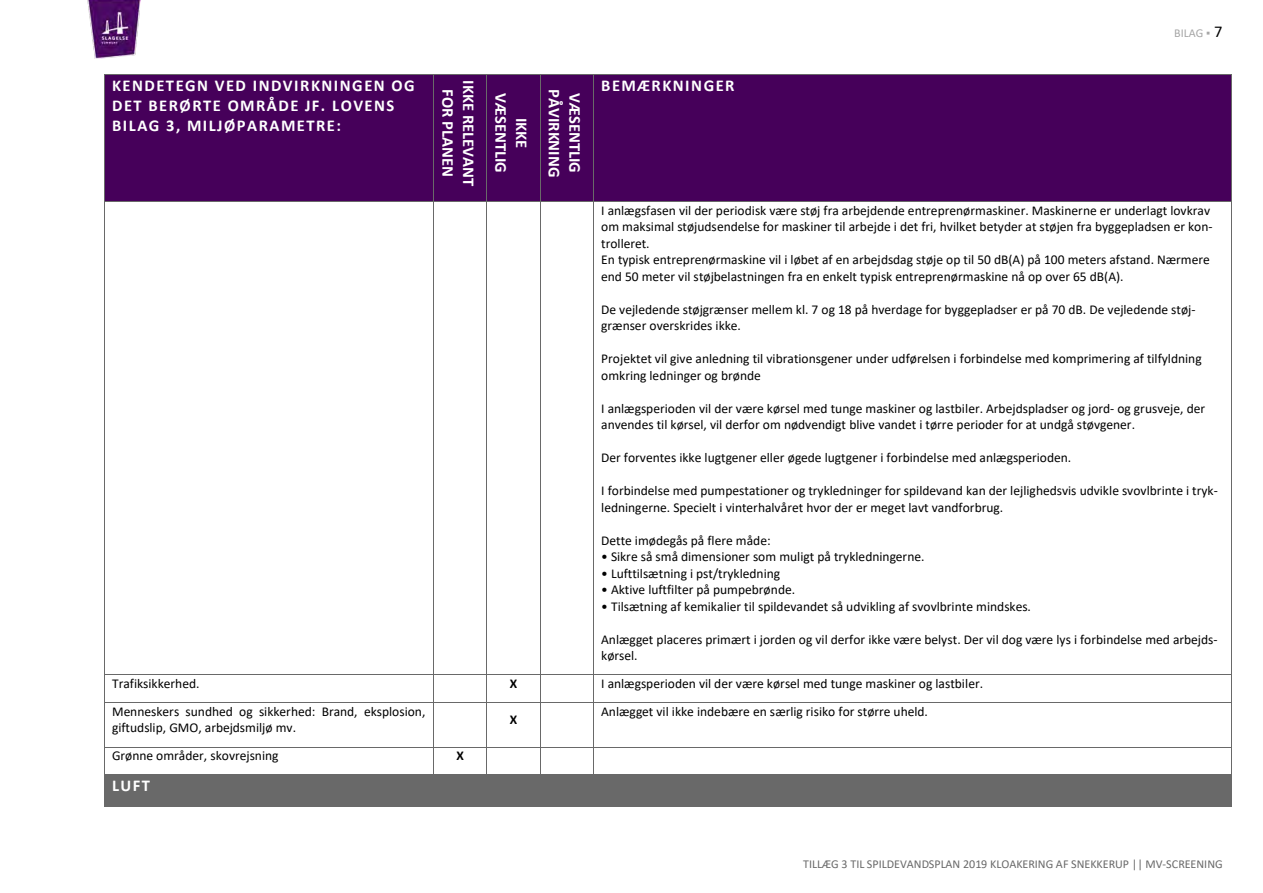
<style>
.page{position:relative;width:1263px;height:893px;background:#fff}
.page>*{position:absolute;margin:0;border:0;box-sizing:border-box;transform-origin:0 0}
.t1{font:700 16.5px/20.1px "Calibri";letter-spacing:.085em;color:#fff}
.t2{font:700 16.5px "Calibri";color:#fff}
.t3{font:700 16.5px "Calibri";letter-spacing:-.005em;color:#fff}
.t4{font:13.5px/16.5px "Calibri";color:#000}
.t5{font:700 13.5px "Calibri";color:#000}
.t6{font:12px "Calibri";color:#696969}
.t7{font:12px "Calibri";color:#a6a6a6}
.s1{font-size:16.5px;color:#000}
</style>
<div class="page">
<img style="left:88px;top:0;width:53px;height:58px">
<div style="left:104px;top:75px;width:329px;height:126px;background:#46005a"></div>
<div style="left:434px;top:75px;width:53px;height:116px;background:#46005a"></div>
<div style="left:487px;top:75px;width:53px;height:116px;background:#46005a"></div>
<div style="left:540px;top:75px;width:53px;height:126px;background:#46005a"></div>
<div style="left:593px;top:75px;width:638px;height:126px;background:#46005a"></div>
<hr style="left:104px;top:74px;width:329px;height:1px;background:#696969">
<hr style="left:434px;top:74px;width:52px;height:1px;background:#696969">
<hr style="left:487px;top:74px;width:53px;height:1px;background:#696969">
<hr style="left:540px;top:74px;width:53px;height:1px;background:#696969">
<hr style="left:593px;top:74px;width:638px;height:1px;background:#696969">
<div style="left:104px;top:191px;width:330px;height:11px;background:#46005a"></div>
<hr style="left:104px;top:75px;width:1px;height:127px;background:#696969">
<div style="left:434px;top:191px;width:53px;height:11px;background:#46005a"></div>
<hr style="left:433px;top:75px;width:1px;height:127px;background:#696969">
<div style="left:487px;top:191px;width:53px;height:11px;background:#46005a"></div>
<hr style="left:486px;top:75px;width:1px;height:127px;background:#696969">
<div style="left:540px;top:191px;width:53px;height:11px;background:#46005a"></div>
<hr style="left:540px;top:75px;width:1px;height:127px;background:#696969">
<div style="left:593px;top:191px;width:638px;height:11px;background:#46005a"></div>
<hr style="left:593px;top:75px;width:1px;height:127px;background:#696969">
<hr style="left:1231px;top:75px;width:1px;height:127px;background:#696969">
<hr style="left:104px;top:202px;width:329px;height:1px;background:#696969">
<hr style="left:434px;top:202px;width:52px;height:1px;background:#696969">
<hr style="left:487px;top:202px;width:53px;height:1px;background:#696969">
<hr style="left:540px;top:202px;width:53px;height:1px;background:#696969">
<hr style="left:593px;top:202px;width:638px;height:1px;background:#696969">
<hr style="left:104px;top:202px;width:1px;height:472px;background:#696969">
<hr style="left:433px;top:202px;width:1px;height:472px;background:#696969">
<hr style="left:486px;top:202px;width:1px;height:472px;background:#696969">
<hr style="left:540px;top:202px;width:1px;height:472px;background:#696969">
<hr style="left:593px;top:202px;width:1px;height:472px;background:#696969">
<hr style="left:1231px;top:202px;width:1px;height:472px;background:#696969">
<hr style="left:104px;top:674px;width:329px;height:1px;background:#696969">
<hr style="left:434px;top:674px;width:52px;height:1px;background:#696969">
<hr style="left:487px;top:674px;width:53px;height:1px;background:#696969">
<hr style="left:540px;top:674px;width:53px;height:1px;background:#696969">
<hr style="left:593px;top:674px;width:638px;height:1px;background:#696969">
<svg style="left:104px;top:675px;width:1px;height:27px"></svg>
<hr style="left:104px;top:702px;width:329px;height:1px;background:#696969">
<svg style="left:433px;top:674px;width:1px;height:29px"></svg>
<hr style="left:434px;top:702px;width:52px;height:1px;background:#696969">
<svg style="left:486px;top:674px;width:1px;height:29px"></svg>
<hr style="left:487px;top:702px;width:53px;height:1px;background:#696969">
<svg style="left:540px;top:675px;width:1px;height:27px"></svg>
<hr style="left:540px;top:702px;width:53px;height:1px;background:#696969">
<svg style="left:593px;top:675px;width:1px;height:27px"></svg>
<hr style="left:593px;top:702px;width:638px;height:1px;background:#696969">
<svg style="left:1231px;top:674px;width:1px;height:29px"></svg>
<hr style="left:104px;top:703px;width:1px;height:44px;background:#696969">
<hr style="left:433px;top:703px;width:1px;height:44px;background:#696969">
<hr style="left:486px;top:703px;width:1px;height:44px;background:#696969">
<hr style="left:540px;top:703px;width:1px;height:44px;background:#696969">
<hr style="left:593px;top:703px;width:1px;height:44px;background:#696969">
<hr style="left:1231px;top:703px;width:1px;height:44px;background:#696969">
<hr style="left:104px;top:747px;width:329px;height:1px;background:#696969">
<hr style="left:434px;top:747px;width:52px;height:1px;background:#696969">
<hr style="left:487px;top:747px;width:53px;height:1px;background:#696969">
<hr style="left:540px;top:747px;width:53px;height:1px;background:#696969">
<hr style="left:593px;top:747px;width:638px;height:1px;background:#696969">
<div style="left:104px;top:775px;width:329px;height:31px;background:#696969"></div>
<div style="left:434px;top:775px;width:53px;height:20px;background:#696969"></div>
<div style="left:487px;top:775px;width:53px;height:20px;background:#696969"></div>
<div style="left:540px;top:775px;width:53px;height:31px;background:#696969"></div>
<div style="left:601px;top:775px;width:622px;height:20px;background:#696969"></div>
<svg style="left:104px;top:748px;width:1px;height:27px"></svg>
<svg style="left:433px;top:747px;width:1px;height:28px"></svg>
<svg style="left:486px;top:747px;width:1px;height:28px"></svg>
<svg style="left:540px;top:748px;width:1px;height:27px"></svg>
<svg style="left:593px;top:748px;width:1px;height:27px"></svg>
<hr style="left:593px;top:775px;width:638px;height:1px;background:#696969">
<svg style="left:1231px;top:747px;width:1px;height:28px"></svg>
<hr style="left:104px;top:806px;width:329px;height:1px;background:#696969">
<div style="left:434px;top:795px;width:53px;height:11px;background:#696969"></div>
<hr style="left:433px;top:775px;width:1px;height:31px;background:#696969">
<hr style="left:434px;top:806px;width:52px;height:1px;background:#696969">
<div style="left:487px;top:795px;width:53px;height:11px;background:#696969"></div>
<hr style="left:487px;top:806px;width:53px;height:1px;background:#696969">
<hr style="left:540px;top:806px;width:53px;height:1px;background:#696969">
<div style="left:593px;top:795px;width:638px;height:11px;background:#696969"></div>
<hr style="left:593px;top:775px;width:1px;height:31px;background:#696969">
<hr style="left:593px;top:806px;width:638px;height:1px;background:#696969">
<hr style="left:1231px;top:775px;width:1px;height:31px;background:#696969">
<p class="t1" style="left:112px;top:75px;width:304px">KENDETEGN VED INDVIRKNINGEN OG<br>DET BERØRTE OMRÅDE JF. LOVENS<br>BILAG 3, MILJØPARAMETRE:</p>
<p class="t3" style="left:480px;top:80px;width:107px;rotate:90deg">IKKE RELEVANT</p>
<p class="t2" style="left:460px;top:89px;width:89px;rotate:90deg">FOR PLANEN</p>
<p class="t2" style="left:513px;top:93px;width:81px;rotate:90deg">VÆSENTLIG</p>
<p class="t2" style="left:566px;top:89px;width:89px;rotate:90deg">PÅVIRKNING</p>
<p class="t2" style="left:587px;top:93px;width:81px;rotate:90deg">VÆSENTLIG</p>
<p class="t1" style="left:532px;top:118px;width:32px;rotate:90deg">IKKE</p>
<p class="t1" style="left:601px;top:75px;width:135px">BEMÆRKNINGER</p>
<p class="t7" style="left:1174px;top:24px;width:50px">BILAG ▪ <span class="s1">7</span></p>
<p class="t4" style="left:601px;top:202px;width:613px">I anlægsfasen vil der periodisk være støj fra arbejdende entreprenørmaskiner. Maskinerne er underlagt lovkrav om maksimal støjudsendelse for maskiner til arbejde i det fri, hvilket betyder at støjen fra byggepladsen er kon&shy;trolleret.</p>
<p class="t4" style="left:601px;top:251px;width:610px">En typisk entreprenørmaskine vil i løbet af en arbejdsdag støje op til 50 dB(A) på 100 meters afstand. Nærmere end 50 meter vil støjbelastningen fra en enkelt typisk entreprenørmaskine nå op over 65 dB(A).</p>
<p class="t4" style="left:601px;top:301px;width:596px">De vejledende støjgrænser mellem kl. 7 og 18 på hverdage for byggepladser er på 70 dB. De vejledende støj&shy;grænser overskrides ikke.</p>
<p class="t4" style="left:601px;top:350px;width:602px">Projektet vil give anledning til vibrationsgener under udførelsen i forbindelse med komprimering af tilfyldning omkring ledninger og brønde</p>
<p class="t4" style="left:601px;top:400px;width:605px">I anlægsperioden vil der være kørsel med tunge maskiner og lastbiler. Arbejdspladser og jord- og grusveje, der anvendes til kørsel, vil derfor om nødvendigt blive vandet i tørre perioder for at undgå støvgener.</p>
<p class="t4" style="left:601px;top:449px;width:472px">Der forventes ikke lugtgener eller øgede lugtgener i forbindelse med anlægsperioden.</p>
<p class="t4" style="left:601px;top:482px;width:618px">I forbindelse med pumpestationer og trykledninger for spildevand kan der lejlighedsvis udvikle svovlbrinte i tryk&shy;ledningerne. Specielt i vinterhalvåret hvor der er meget lavt vandforbrug.</p>
<p class="t4" style="left:601px;top:532px;width:171px">Dette imødegås på flere måde:</p>
<p class="t4" style="left:601px;top:548px;width:325px">• Sikre så små dimensioner som muligt på trykledningerne.</p>
<p class="t4" style="left:601px;top:565px;width:180px">• Lufttilsætning i pst/trykledning</p>
<p class="t4" style="left:601px;top:581px;width:196px">• Aktive luftfilter på pumpebrønde.</p>
<p class="t4" style="left:601px;top:598px;width:431px">• Tilsætning af kemikalier til spildevandet så udvikling af svovlbrinte mindskes.</p>
<p class="t4" style="left:601px;top:630px;width:618px">Anlægget placeres primært i jorden og vil derfor ikke være belyst. Der vil dog være lys i forbindelse med arbejds&shy;kørsel.</p>
<p class="t4" style="left:112px;top:675px;width:89px">Trafiksikkerhed.</p>
<p class="t5" style="left:510px;top:674px;width:9px">X</p>
<p class="t4" style="left:601px;top:675px;width:383px">I anlægsperioden vil der være kørsel med tunge maskiner og lastbiler.</p>
<p class="t4" style="left:112px;top:703px;width:315px">Menneskers sundhed og sikkerhed: Brand, eksplosion, giftudslip, GMO, arbejdsmiljø mv.</p>
<p class="t5" style="left:510px;top:710px;width:9px">X</p>
<p class="t4" style="left:601px;top:703px;width:328px">Anlægget vil ikke indebære en særlig risiko for større uheld.</p>
<p class="t4" style="left:112px;top:747px;width:168px">Grønne områder, skovrejsning</p>
<p class="t5" style="left:456px;top:746px;width:9px">X</p>
<p class="t1" style="left:112px;top:775px;width:39px">LUFT</p>
<p class="t6" style="left:803px;top:856px;width:421px">TILLÆG 3 TIL SPILDEVANDSPLAN 2019 KLOAKERING AF SNEKKERUP || MV-SCREENING</p>
</div>
